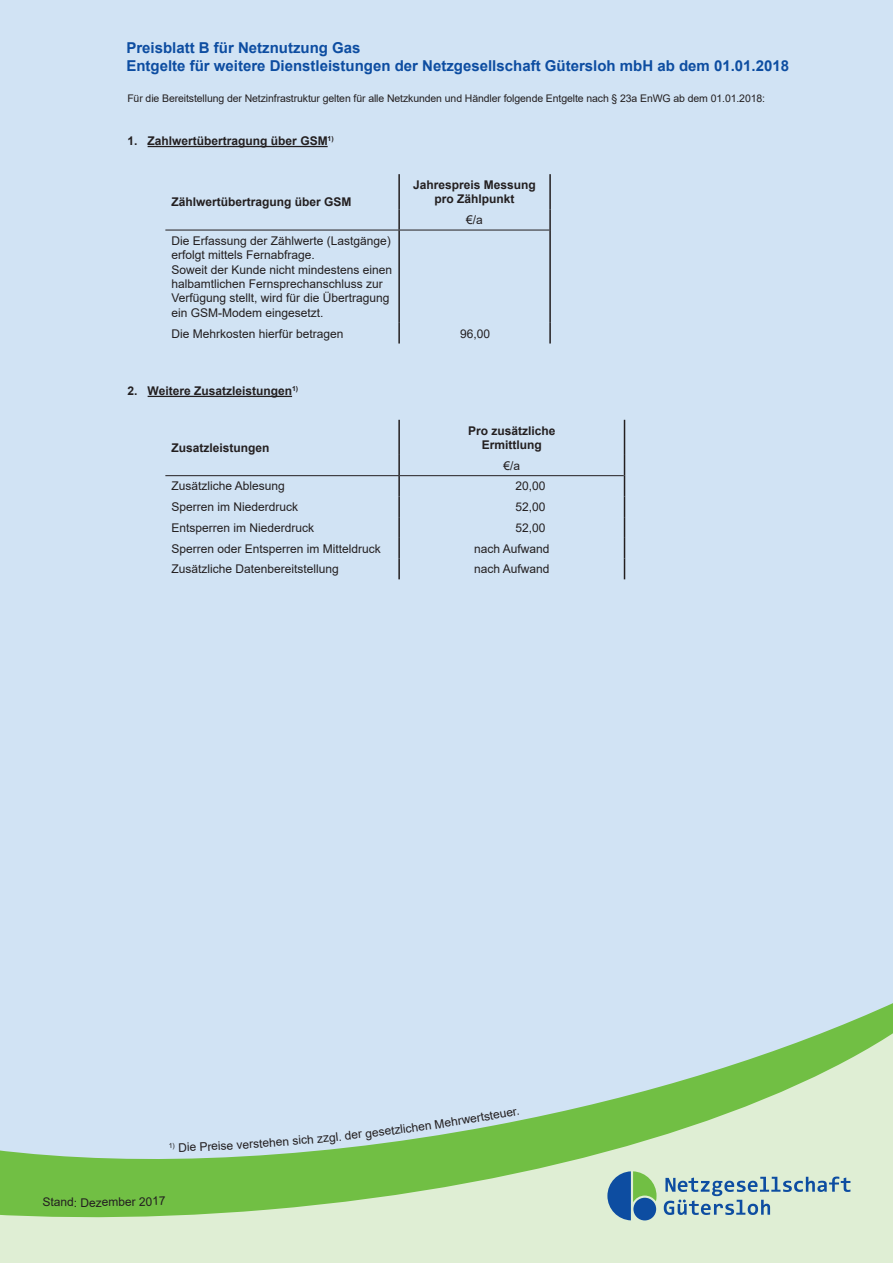
<style>
.page{position:relative;width:893px;height:1263px;background:#fff}
.page>*{position:absolute;margin:0;border:0;box-sizing:border-box;transform-origin:0 0}
.t1{font:700 15px "Arial";color:#0d4da1}
.t2{font:12px/14.4px "Arial";color:#231f20}
.t3{font:700 12px "Arial";color:#231f20}
.t4{font:10.5px "Arial";letter-spacing:-.01em;color:#231f20}
</style>
<div class="page">
<div style="left:0;top:0;width:893px;height:1001px;background:#d1e3f4"></div>
<div style="left:0;top:1001px;width:893px;height:18px;background:#d1e3f4"></div>
<svg style="left:0;top:1019px;width:893px;height:244px;background:#c2e0bd"></svg>
<hr style="left:148px;top:146px;width:180px;height:1px;background:#231f20">
<hr style="left:148px;top:396px;width:144px;height:1px;background:#231f20">
<hr style="left:398px;top:230px;width:2px;height:93px;background:#231f20">
<hr style="left:398px;top:323px;width:2px;height:20px;background:#231f20">
<hr style="left:549px;top:230px;width:2px;height:93px;background:#231f20">
<hr style="left:549px;top:323px;width:2px;height:20px;background:#231f20">
<hr style="left:165px;top:230px;width:234px;height:1px;background:#231f20">
<hr style="left:398px;top:174px;width:2px;height:35px;background:#231f20">
<hr style="left:549px;top:174px;width:2px;height:35px;background:#231f20">
<hr style="left:398px;top:209px;width:2px;height:21px;background:#231f20">
<hr style="left:549px;top:209px;width:2px;height:21px;background:#231f20">
<hr style="left:399px;top:230px;width:150px;height:1px;background:#231f20">
<hr style="left:398px;top:420px;width:2px;height:35px;background:#231f20">
<hr style="left:624px;top:420px;width:1px;height:35px;background:#231f20">
<hr style="left:398px;top:455px;width:2px;height:20px;background:#231f20">
<hr style="left:399px;top:475px;width:225px;height:1px;background:#231f20">
<hr style="left:398px;top:476px;width:2px;height:20px;background:#231f20">
<hr style="left:398px;top:496px;width:2px;height:21px;background:#231f20">
<hr style="left:398px;top:517px;width:2px;height:21px;background:#231f20">
<hr style="left:398px;top:538px;width:2px;height:21px;background:#231f20">
<hr style="left:398px;top:559px;width:2px;height:20px;background:#231f20">
<svg style="left:624px;top:455px;width:1px;height:124px"></svg>
<hr style="left:165px;top:475px;width:234px;height:1px;background:#231f20">
<svg style="left:158px;top:1042px;width:613px;height:111px;background:#bddbcb"></svg>
<svg style="left:607px;top:1171px;width:49px;height:49px;background:#659a9a"></svg>
<div style="left:633px;top:1198px;width:23px;height:22px;background:#0d4da1;border-radius:50%"></div>
<svg style="left:664px;top:1176px;width:186px;height:39px;background:#afc9c8"></svg>
<svg style="left:43px;top:1197px;width:7px;height:9px"></svg>
<svg style="left:506px;top:1108px;width:13px;height:9px"></svg>
<p class="t1" style="left:126px;top:38px;width:236px">Preisblatt B für Netznutzung Gas</p>
<p class="t1" style="left:126px;top:56px;width:664px">Entgelte für weitere Dienstleistungen der Netzgesellschaft Gütersloh mbH ab dem 01.01.2018</p>
<p class="t4" style="left:127px;top:91px;width:639px">Für die Bereitstellung der Netzinfrastruktur gelten für alle Netzkunden und Händler folgende Entgelte nach § 23a EnWG ab dem 01.01.2018:</p>
<p class="t3" style="left:127px;top:133px;width:208px">1. Zahlwertübertragung über GSM<sup>1)</sup></p>
<p class="t3" style="left:171px;top:194px;width:182px">Zählwertübertragung über GSM</p>
<p class="t3" style="left:413px;top:176px;width:124px">Jahrespreis Messung</p>
<p class="t3" style="left:435px;top:191px;width:82px">pro Zählpunkt</p>
<p class="t2" style="left:466px;top:213px;width:18px">€/a</p>
<p class="t2" style="left:171px;top:233px;width:221px">Die Erfassung der Zählwerte (Lastgänge) erfolgt mittels Fernabfrage.</p>
<p class="t2" style="left:171px;top:262px;width:222px">Soweit der Kunde nicht mindestens einen halbamtlichen Fernsprechanschluss zur Verfügung stellt, wird für die Übertragung ein GSM-Modem eingesetzt.</p>
<p class="t2" style="left:171px;top:326px;width:174px">Die Mehrkosten hierfür betragen</p>
<p class="t2" style="left:460px;top:326px;width:32px">96,00</p>
<p class="t3" style="left:127px;top:382px;width:172px">2. Weitere Zusatzleistungen<sup>1)</sup></p>
<p class="t3" style="left:171px;top:439px;width:100px">Zusatzleistungen</p>
<p class="t3" style="left:468px;top:422px;width:89px">Pro zusätzliche</p>
<p class="t3" style="left:482px;top:436px;width:61px">Ermittlung</p>
<p class="t2" style="left:503px;top:458px;width:18px">€/a</p>
<p class="t2" style="left:171px;top:479px;width:115px">Zusätzliche Ablesung</p>
<p class="t2" style="left:515px;top:479px;width:32px">20,00</p>
<p class="t2" style="left:171px;top:500px;width:128px">Sperren im Niederdruck</p>
<p class="t2" style="left:515px;top:500px;width:32px">52,00</p>
<p class="t2" style="left:171px;top:520px;width:144px">Entsperren im Niederdruck</p>
<p class="t2" style="left:515px;top:520px;width:32px">52,00</p>
<p class="t2" style="left:171px;top:541px;width:211px">Sperren oder Entsperren im Mitteldruck</p>
<p class="t2" style="left:474px;top:541px;width:77px">nach Aufwand</p>
<p class="t2" style="left:171px;top:562px;width:169px">Zusätzliche Datenbereitstellung</p>
<p class="t2" style="left:474px;top:562px;width:77px">nach Aufwand</p>
<p class="t2" style="left:172px;top:1140px;width:25px;rotate:-2deg"><sup>)</sup> Die</p>
<p class="t2" style="left:199px;top:1139px;width:36px;rotate:-3deg">Preise</p>
<p class="t2" style="left:236px;top:1137px;width:41px;rotate:-4deg">versteh</p>
<p class="t2" style="left:275px;top:1135px;width:49px;rotate:-5deg">en sich z</p>
<p class="t2" style="left:322px;top:1131px;width:41px;rotate:-6deg">zgl. der</p>
<p class="t2" style="left:364px;top:1126px;width:40px;rotate:-7deg">gesetzl</p>
<p class="t2" style="left:402px;top:1122px;width:30px;rotate:-8deg">ichen</p>
<p class="t2" style="left:434px;top:1117px;width:44px;rotate:-9deg">Mehrwe</p>
<p class="t2" style="left:475px;top:1111px;width:32px;rotate:-10deg">rtsteu</p>
<p class="t2" style="left:51px;top:1195px;width:25px;rotate:1deg">tand</p>
<p class="t2" style="left:74px;top:1195px;width:30px">: Dez</p>
<p class="t2" style="left:102px;top:1195px;width:36px;rotate:-1deg">ember</p>
<p class="t2" style="left:139px;top:1194px;width:28px;rotate:-2deg">2017</p>
</div>
